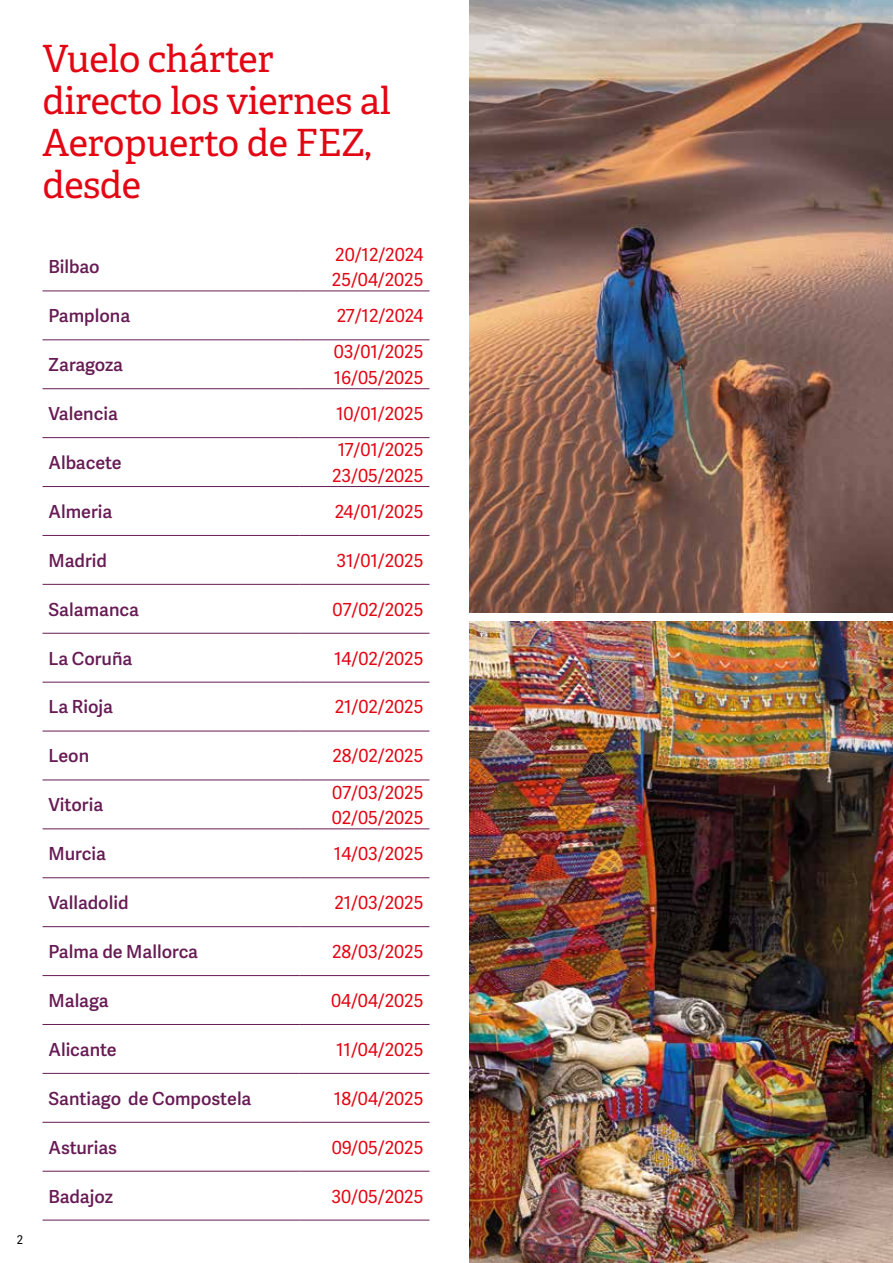
<style>
.page{position:relative;width:893px;height:1263px;background:#fff}
.page>*{position:absolute;margin:0;border:0;box-sizing:border-box;transform-origin:0 0}
.t1{font:37.5px/42px "Adelle";letter-spacing:-.01em;color:#e30613}
.t2{font:18px/25.5px "Adelle Sans";color:#e30613}
.t3{font:600 18px "Adelle Sans";color:#671b54}
.t4{font:12px "Adelle Sans";color:#000}
</style>
<div class="page">
<img style="left:470px;top:0;width:423px;height:612px">
<img style="left:470px;top:622px;width:423px;height:641px">
<svg style="left:43px;top:290px;width:386px;height:930px"></svg>
<hr style="left:43px;top:291px;width:257px;height:1px;background:#671b54">
<hr style="left:300px;top:291px;width:129px;height:1px;background:#671b54">
<hr style="left:43px;top:339px;width:257px;height:1px;background:#671b54">
<hr style="left:300px;top:339px;width:129px;height:1px;background:#671b54">
<hr style="left:43px;top:388px;width:257px;height:1px;background:#671b54">
<hr style="left:300px;top:388px;width:129px;height:1px;background:#671b54">
<hr style="left:43px;top:437px;width:257px;height:1px;background:#671b54">
<hr style="left:300px;top:437px;width:129px;height:1px;background:#671b54">
<hr style="left:43px;top:486px;width:257px;height:1px;background:#671b54">
<hr style="left:300px;top:486px;width:129px;height:1px;background:#671b54">
<hr style="left:43px;top:535px;width:257px;height:1px;background:#671b54">
<hr style="left:300px;top:535px;width:129px;height:1px;background:#671b54">
<hr style="left:43px;top:584px;width:257px;height:1px;background:#671b54">
<hr style="left:300px;top:584px;width:129px;height:1px;background:#671b54">
<hr style="left:43px;top:633px;width:257px;height:1px;background:#671b54">
<hr style="left:300px;top:633px;width:129px;height:1px;background:#671b54">
<hr style="left:43px;top:682px;width:257px;height:1px;background:#671b54">
<hr style="left:300px;top:682px;width:129px;height:1px;background:#671b54">
<hr style="left:43px;top:731px;width:257px;height:1px;background:#671b54">
<hr style="left:300px;top:731px;width:129px;height:1px;background:#671b54">
<hr style="left:43px;top:779px;width:257px;height:1px;background:#671b54">
<hr style="left:300px;top:779px;width:129px;height:1px;background:#671b54">
<hr style="left:43px;top:828px;width:257px;height:1px;background:#671b54">
<hr style="left:300px;top:828px;width:129px;height:1px;background:#671b54">
<hr style="left:43px;top:877px;width:257px;height:1px;background:#671b54">
<hr style="left:300px;top:877px;width:129px;height:1px;background:#671b54">
<hr style="left:43px;top:926px;width:257px;height:1px;background:#671b54">
<hr style="left:300px;top:926px;width:129px;height:1px;background:#671b54">
<hr style="left:43px;top:975px;width:257px;height:1px;background:#671b54">
<hr style="left:300px;top:975px;width:129px;height:1px;background:#671b54">
<hr style="left:43px;top:1024px;width:257px;height:1px;background:#671b54">
<hr style="left:300px;top:1024px;width:129px;height:1px;background:#671b54">
<hr style="left:43px;top:1073px;width:257px;height:1px;background:#671b54">
<hr style="left:300px;top:1073px;width:129px;height:1px;background:#671b54">
<hr style="left:43px;top:1122px;width:257px;height:1px;background:#671b54">
<hr style="left:300px;top:1122px;width:129px;height:1px;background:#671b54">
<hr style="left:43px;top:1171px;width:257px;height:1px;background:#671b54">
<hr style="left:300px;top:1171px;width:129px;height:1px;background:#671b54">
<hr style="left:43px;top:1220px;width:257px;height:1px;background:#671b54">
<hr style="left:300px;top:1220px;width:129px;height:1px;background:#671b54">
<p class="t4" style="left:17px;top:1231px;width:8px">2</p>
<h1 class="t1" style="left:43px;top:38px;width:350px">Vuelo chárter directo los viernes al<br>Aeropuerto de FEZ, desde</h1>
<p class="t3" style="left:49px;top:254px;width:53px">Bilbao</p>
<p class="t2" style="left:332px;top:241px;width:93px">20/12/2024<br>25/04/2025</p>
<p class="t3" style="left:49px;top:303px;width:83px">Pamplona</p>
<p class="t2" style="left:337px;top:302px;width:88px">27/12/2024</p>
<p class="t3" style="left:49px;top:352px;width:76px">Zaragoza</p>
<p class="t2" style="left:334px;top:339px;width:91px">03/01/2025<br>16/05/2025</p>
<p class="t3" style="left:49px;top:400px;width:71px">Valencia</p>
<p class="t2" style="left:336px;top:400px;width:89px">10/01/2025</p>
<p class="t3" style="left:49px;top:449px;width:75px">Albacete</p>
<p class="t2" style="left:332px;top:436px;width:93px;text-align:center">17/01/2025<br>23/05/2025</p>
<p class="t3" style="left:49px;top:498px;width:65px">Almeria</p>
<p class="t2" style="left:335px;top:498px;width:90px">24/01/2025</p>
<p class="t3" style="left:49px;top:547px;width:60px">Madrid</p>
<p class="t2" style="left:336px;top:547px;width:89px">31/01/2025</p>
<p class="t3" style="left:49px;top:596px;width:92px">Salamanca</p>
<p class="t2" style="left:333px;top:596px;width:92px">07/02/2025</p>
<p class="t3" style="left:49px;top:645px;width:85px">La Coruña</p>
<p class="t2" style="left:334px;top:645px;width:91px">14/02/2025</p>
<p class="t3" style="left:49px;top:694px;width:66px">La Rioja</p>
<p class="t2" style="left:335px;top:694px;width:90px">21/02/2025</p>
<p class="t3" style="left:49px;top:743px;width:42px">Leon</p>
<p class="t2" style="left:332px;top:743px;width:92px">28/02/2025</p>
<p class="t3" style="left:49px;top:792px;width:56px">Vitoria</p>
<p class="t2" style="left:332px;top:779px;width:93px">07/03/2025<br>02/05/2025</p>
<p class="t3" style="left:49px;top:841px;width:59px">Murcia</p>
<p class="t2" style="left:334px;top:840px;width:91px">14/03/2025</p>
<p class="t3" style="left:49px;top:890px;width:81px">Valladolid</p>
<p class="t2" style="left:334px;top:889px;width:91px">21/03/2025</p>
<p class="t3" style="left:49px;top:938px;width:151px">Palma de Mallorca</p>
<p class="t2" style="left:332px;top:938px;width:93px">28/03/2025</p>
<p class="t3" style="left:49px;top:987px;width:62px">Malaga</p>
<p class="t2" style="left:331px;top:987px;width:94px">04/04/2025</p>
<p class="t3" style="left:49px;top:1036px;width:70px">Alicante</p>
<p class="t2" style="left:336px;top:1036px;width:89px">11/04/2025</p>
<p class="t3" style="left:49px;top:1085px;width:205px">Santiago de Compostela</p>
<p class="t2" style="left:334px;top:1085px;width:91px">18/04/2025</p>
<p class="t3" style="left:49px;top:1134px;width:70px">Asturias</p>
<p class="t2" style="left:332px;top:1134px;width:93px">09/05/2025</p>
<p class="t3" style="left:49px;top:1183px;width:66px">Badajoz</p>
<p class="t2" style="left:331px;top:1183px;width:94px">30/05/2025</p>
</div>
